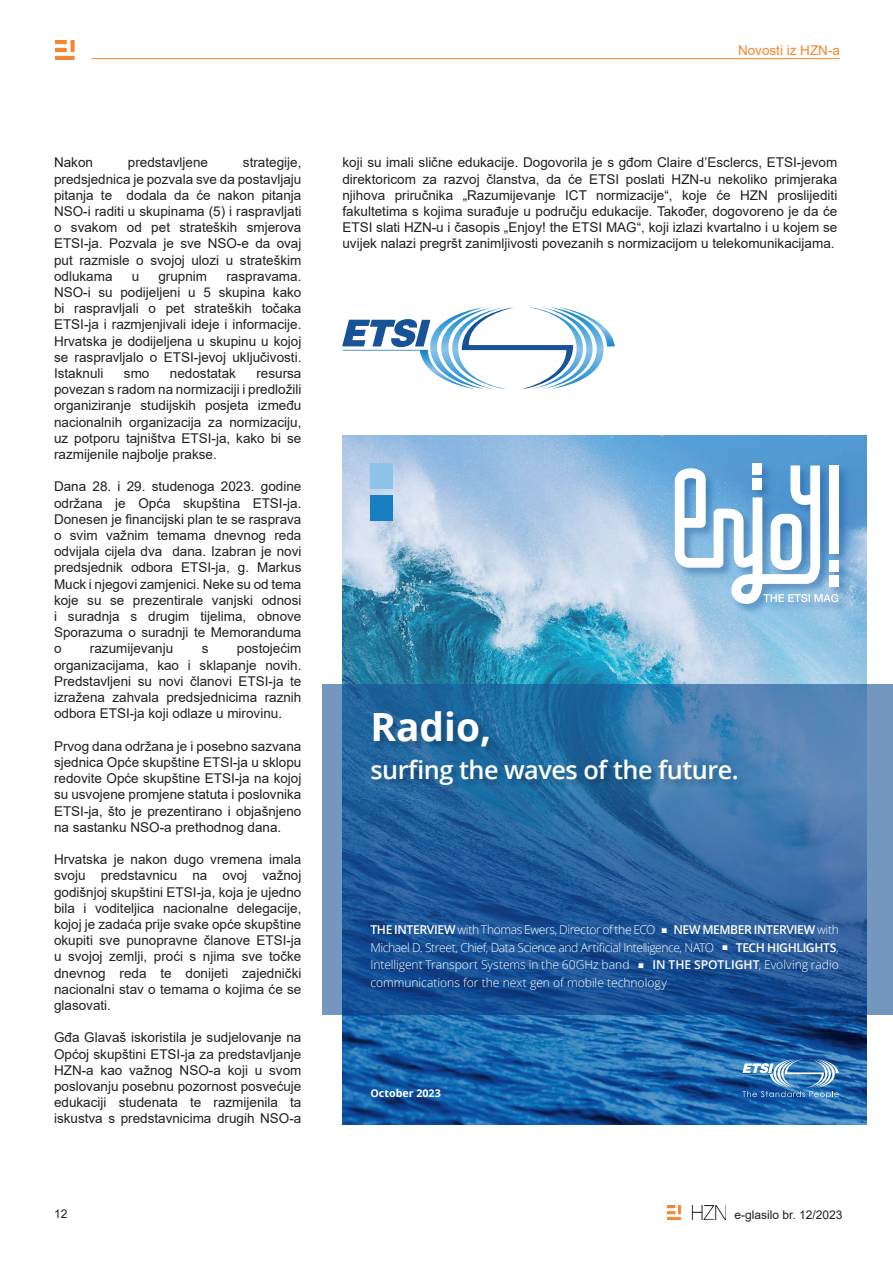
<style>
.page{position:relative;width:893px;height:1263px;background:#fff}
.page>*{position:absolute;margin:0;border:0;box-sizing:border-box;transform-origin:0 0}
.t1{font:700 38.85px "Open Sans";color:#fff}
.t2{font:600 25.2px "Open Sans";letter-spacing:-.02em;color:#fff}
.t3{font:13.5px/16.2px "Arial";color:#231f20;text-align:justify}
.t4{font:13.5px "Arial";color:#f58631}
.t5{font:300 12.15px/17.5px "Open Sans";letter-spacing:-.005em;color:#fff;text-align:justify}
.t6{font:12px "Arial";color:#231f20}
.t7{font:700 10.65px "Open Sans";color:#fff}
.s1{font-weight:600}
</style>
<div class="page">
<img style="left:55px;top:40px;width:19px;height:19px">
<img style="left:668px;top:1206px;width:57px;height:13px">
<hr style="left:91px;top:58px;width:749px;height:1px;background:#f58630">
<img style="left:343px;top:436px;width:523px;height:248px">
<div style="left:323px;top:684px;width:570px;height:330px;background:linear-gradient(to bottom,#7497c0,#7497c0)"></div>
<div style="left:370px;top:463px;width:22px;height:25px;background:#8fc4ea"></div>
<div style="left:370px;top:495px;width:22px;height:25px;background:#187ec2"></div>
<svg style="left:343px;top:684px;width:523px;height:441px"></svg>
<svg style="left:742px;top:1059px;width:97px;height:39px"></svg>
<div style="left:674px;top:463px;width:177px;height:152px;background:#185297;opacity:.4"></div>
<div style="left:829px;top:465px;width:10px;height:88px;background:#fff"></div>
<div style="left:752px;top:463px;width:10px;height:11px;background:#fff"></div>
<div style="left:829px;top:575px;width:10px;height:11px;background:#fff"></div>
<div style="left:829px;top:561px;width:10px;height:11px;background:#fff"></div>
<svg style="left:675px;top:465px;width:163px;height:139px"></svg>
<div style="left:371px;top:712px;width:374px;height:81px;background:#000;opacity:.2"></div>
<svg style="left:342px;top:307px;width:273px;height:82px"></svg>
<p class="t3" style="left:54px;top:154px;width:249px;text-indent:189px">strategije, predsjednica je pozvala sve da postavljaju pitanja te dodala da će nakon pitanja NSO-i raditi u skupinama (5) i raspravljati o svakom od pet strateških smjerova ETSI-ja. Pozvala je sve NSO-e da ovaj put razmisle o svojoj ulozi u strateškim odlukama</p>
<p class="t3" style="left:54px;top:154px;width:41px">Nakon</p>
<p class="t3" style="left:128px;top:154px;width:82px">predstavljene</p>
<p class="t3" style="left:132px;top:268px;width:9px">u</p>
<p class="t3" style="left:158px;top:268px;width:50px">grupnim</p>
<p class="t3" style="left:54px;top:268px;width:249px;text-indent:172px">raspravama.<br>NSO-i su podijeljeni u 5 skupina kako bi raspravljali o pet strateških točaka ETSI-ja i razmjenjivali ideje i informacije.<br>Hrvatska je dodijeljena u skupinu u kojoj se raspravljalo o ETSI-jevoj uključivosti.<br>Istaknuli</p>
<p class="t3" style="left:124px;top:365px;width:27px">smo</p>
<p class="t3" style="left:170px;top:365px;width:68px">nedostatak</p>
<p class="t3" style="left:54px;top:365px;width:249px;text-indent:202px">resursa povezan s radom na normizaciji i predložili organiziranje studijskih posjeta između nacionalnih organizacija za normizaciju, uz potporu tajništva ETSI-ja, kako bi se razmijenile najbolje prakse.</p>
<p class="t3" style="left:54px;top:478px;width:249px">Dana 28. i 29. studenoga 2023. godine održana je Opća skupština ETSI-ja.<br>Donesen je financijski plan te se rasprava o svim važnim temama dnevnog reda odvijala cijela dva dana. Izabran je novi predsjednik odbora ETSI-ja, g. Markus Muck i njegovi zamjenici. Neke su od tema koje su se prezentirale vanjski odnosi i suradnja s drugim tijelima, obnove Sporazuma o suradnji te Memoranduma o</p>
<p class="t3" style="left:54px;top:640px;width:249px;text-indent:183px">postojećim organizacijama, kao i sklapanje novih.<br>Predstavljeni su novi članovi ETSI-ja te izražena zahvala predsjednicima raznih odbora ETSI-ja koji odlaze u mirovinu.</p>
<p class="t3" style="left:54px;top:738px;width:249px">Prvog dana održana je i posebno sazvana sjednica Opće skupštine ETSI-ja u sklopu redovite Opće skupštine ETSI-ja na kojoj su usvojene promjene statuta i poslovnika ETSI-ja, što je prezentirano i objašnjeno na sastanku NSO-a prethodnog dana.</p>
<p class="t3" style="left:54px;top:851px;width:249px">Hrvatska je nakon dugo vremena imala svoju predstavnicu na ovoj važnoj godišnjoj skupštini ETSI-ja, koja je ujedno bila i voditeljica nacionalne delegacije, kojoj je zadaća prije svake opće skupštine okupiti sve punopravne članove ETSI-ja u svojoj zemlji, proći s njima sve točke dnevnog reda te donijeti zajednički nacionalni stav o temama o kojima će se glasovati.</p>
<p class="t3" style="left:54px;top:1029px;width:249px">Gđa Glavaš iskoristila je sudjelovanje na Općoj skupštini ETSI-ja za predstavljanje HZN-a kao važnog NSO-a koji u svom poslovanju posebnu pozornost posvećuje edukaciji studenata te razmijenila ta iskustva s predstavnicima drugih NSO-a</p>
<p class="t3" style="left:90px;top:640px;width:85px">razumijevanju</p>
<p class="t3" style="left:202px;top:640px;width:8px">s</p>
<p class="t6" style="left:54px;top:1206px;width:15px">12</p>
<p class="t4" style="left:738px;top:40px;width:104px">Novosti iz HZN-a</p>
<p class="t3" style="left:342px;top:154px;width:496px">koji su imali slične edukacije. Dogovorila je s gđom Claire d’Esclercs, ETSI-jevom direktoricom za razvoj članstva, da će ETSI poslati HZN-u nekoliko primjeraka njihova priručnika „Razumijevanje ICT normizacije“, koje će HZN proslijediti fakultetima s kojima surađuje u području edukacije. Također, dogovoreno je da će ETSI slati HZN-u i časopis „Enjoy! the ETSI MAG“, koji izlazi kvartalno i u kojem se uvijek nalazi pregršt zanimljivosti povezanih s normizacijom u telekomunikacijama.</p>
<h1 class="t1" style="left:370px;top:700px;width:122px">Radio,</h1>
<h2 class="t2" style="left:370px;top:753px;width:370px">surfing the waves of the future.</h2>
<p class="t5" style="left:370px;top:921px;width:470px"><span class="s1">THE INTERVIEW</span> with Thomas Ewers, Director of the ECO ■ <span class="s1">NEW MEMBER INTERVIEW</span> with Michael D. Street, Chief, Data Science and Artificial Intelligence, NATO ■ <span class="s1">TECH HIGHLIGHTS</span>, Intelligent Transport Systems in the 60GHz band ■ <span class="s1">IN THE SPOTLIGHT</span>, Evolving radio communications for the next gen of mobile technology</p>
<p class="t7" style="left:370px;top:1086px;width:72px">October 2023</p>
<p class="t6" style="left:734px;top:1206px;width:110px">e-glasilo br. 12/2023</p>
</div>
